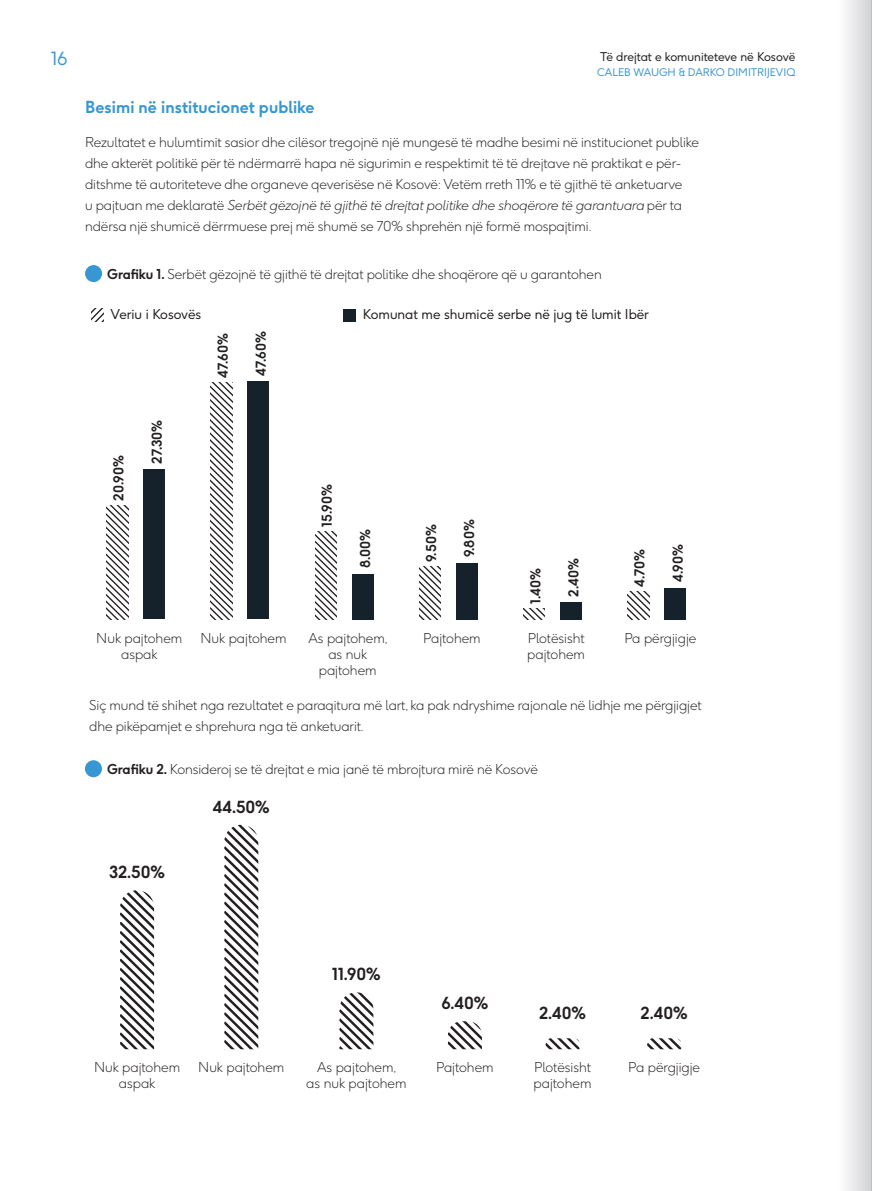
<style>
.page{position:relative;width:872px;height:1191px;background:#fff}
.page>*{position:absolute;margin:0;border:0;box-sizing:border-box;transform-origin:0 0}
.t1{font:18px "F37 Ginger Pro";color:#3797d3}
.t2{font:700 16.5px "F37 Ginger Pro";letter-spacing:-.005em;color:#231f20}
.t3{font:700 16.5px "F37 Ginger Pro";letter-spacing:.005em;color:#3797d3}
.t4{font:300 13.5px/16.2px "F37 Ginger Pro";letter-spacing:-.005em;color:#231f20}
.t5{font:700 13.5px "F37 Ginger Pro";color:#231f20}
.t6{font:13.5px "F37 Ginger Pro";color:#231f20}
.t7{font:12px "F37 Ginger Pro";letter-spacing:-.005em;color:#231f20}
.t8{font:10.5px "F37 Ginger Pro";color:#3797d3}
.s1{font-style:italic}
.s2{font-weight:700}
</style>
<div class="page">
<div style="left:85px;top:265px;width:17px;height:17px;background:#3797d3;border-radius:50%"></div>
<svg style="left:91px;top:309px;width:13px;height:12px"></svg>
<div style="left:343px;top:309px;width:13px;height:13px;background:#16222b"></div>
<svg style="left:107px;top:505px;width:21px;height:114px"></svg>
<div style="left:143px;top:469px;width:22px;height:150px;background:#16222b"></div>
<svg style="left:211px;top:382px;width:21px;height:237px"></svg>
<div style="left:248px;top:382px;width:21px;height:237px;background:#16222b"></div>
<svg style="left:315px;top:531px;width:21px;height:88px"></svg>
<div style="left:352px;top:574px;width:21px;height:45px;background:#16222b"></div>
<svg style="left:419px;top:566px;width:21px;height:53px"></svg>
<div style="left:456px;top:563px;width:21px;height:56px;background:#16222b"></div>
<svg style="left:523px;top:608px;width:22px;height:11px"></svg>
<div style="left:560px;top:602px;width:21px;height:17px;background:#16222b"></div>
<svg style="left:628px;top:591px;width:21px;height:28px"></svg>
<div style="left:664px;top:588px;width:22px;height:31px;background:#16222b"></div>
<div style="left:85px;top:760px;width:17px;height:17px;background:#3797d3;border-radius:50%"></div>
<svg style="left:120px;top:890px;width:34px;height:159px"></svg>
<svg style="left:224px;top:824px;width:34px;height:225px"></svg>
<svg style="left:339px;top:992px;width:34px;height:57px"></svg>
<svg style="left:448px;top:1021px;width:34px;height:28px"></svg>
<svg style="left:545px;top:1038px;width:34px;height:11px"></svg>
<svg style="left:647px;top:1038px;width:34px;height:11px"></svg>
<div style="left:836px;top:0;width:36px;height:1191px;background:linear-gradient(to right,#fff,#d2d3d5)"></div>
<hr style="left:871px;top:0;width:1px;height:1191px;background:#bcbdc0">
<h1 class="t1" style="left:51px;top:47px;width:18px">16</h1>
<p class="t7" style="left:600px;top:49px;width:197px">Të drejtat e komuniteteve në Kosovë</p>
<p class="t8" style="left:597px;top:66px;width:200px">CALEB WAUGH &amp; DARKO DIMITRIJEVIQ</p>
<p class="t3" style="left:85px;top:96px;width:231px">Besimi në institucionet publike</p>
<p class="t4" style="left:85px;top:132px;width:615px;line-height:20.9px">Rezultatet e hulumtimit sasior dhe cilësor tregojnë një mungesë të madhe besimi në institucionet publike dhe akterët politikë për të ndërmarrë hapa në sigurimin e respektimit të të drejtave në praktikat e për&shy;ditshme të autoriteteve dhe organeve qeverisëse në Kosovë: Vetëm rreth 11% e të gjithë të anketuarve<br>u pajtuan me deklaratë <span class="s1">Serbët gëzojnë të gjithë të drejtat politike dhe shoqërore të garantuara</span> për ta ndërsa një shumicë dërrmuese prej më shumë se 70% shprehën një formë mospajtimi.</p>
<p class="t4" style="left:107px;top:266px;width:496px"><span class="s2">Grafiku 1.</span> Serbët gëzojnë të gjithë të drejtat politike dhe shoqërore që u garantohen</p>
<p class="t6" style="left:111px;top:305px;width:92px">Veriu i Kosovës</p>
<p class="t6" style="left:363px;top:305px;width:287px">Komunat me shumicë serbe në jug të lumit Ibër</p>
<p class="t5" style="left:110px;top:500px;width:47px;rotate:-90deg">20.90%</p>
<p class="t5" style="left:148px;top:464px;width:46px;rotate:-90deg">27.30%</p>
<p class="t5" style="left:214px;top:378px;width:46px;rotate:-90deg">47.60%</p>
<p class="t5" style="left:252px;top:376px;width:46px;rotate:-90deg">47.60%</p>
<p class="t5" style="left:318px;top:527px;width:44px;rotate:-90deg">15.90%</p>
<p class="t5" style="left:356px;top:568px;width:41px;rotate:-90deg">8.00%</p>
<p class="t4" style="left:96px;top:630px;width:87px;text-align:center">Nuk pajtohem aspak</p>
<p class="t4" style="left:200px;top:630px;width:87px">Nuk pajtohem</p>
<p class="t4" style="left:308px;top:630px;width:81px;text-align:center">As pajtohem, as nuk pajtohem</p>
<p class="t5" style="left:422px;top:562px;width:39px;rotate:-90deg">9.50%</p>
<p class="t5" style="left:460px;top:557px;width:39px;rotate:-90deg">9.80%</p>
<p class="t4" style="left:423px;top:630px;width:59px">Pajtohem</p>
<p class="t5" style="left:526px;top:604px;width:37px;rotate:-90deg">1.40%</p>
<p class="t5" style="left:565px;top:596px;width:40px;rotate:-90deg">2.40%</p>
<p class="t4" style="left:527px;top:630px;width:59px">Plotësisht pajtohem</p>
<p class="t5" style="left:631px;top:587px;width:39px;rotate:-90deg">4.70%</p>
<p class="t5" style="left:669px;top:582px;width:40px;rotate:-90deg">4.90%</p>
<p class="t4" style="left:624px;top:630px;width:73px">Pa përgjigje</p>
<p class="t4" style="left:89px;top:695px;width:614px;line-height:20.9px">Siç mund të shihet nga rezultatet e paraqitura më lart, ka pak ndryshime rajonale në lidhje me përgjigjet dhe pikëpamjet e shprehura nga të anketuarit.</p>
<p class="t4" style="left:107px;top:761px;width:432px"><span class="s2">Grafiku 2.</span> Konsideroj se të drejtat e mia janë të mbrojtura mirë në Kosovë</p>
<p class="t2" style="left:109px;top:861px;width:57px">32.50%</p>
<p class="t2" style="left:213px;top:796px;width:59px">44.50%</p>
<p class="t2" style="left:332px;top:963px;width:50px">11.90%</p>
<p class="t2" style="left:441px;top:992px;width:49px">6.40%</p>
<p class="t2" style="left:539px;top:1002px;width:48px">2.40%</p>
<p class="t2" style="left:640px;top:1002px;width:48px">2.40%</p>
<p class="t4" style="left:94px;top:1059px;width:87px;text-align:center">Nuk pajtohem aspak</p>
<p class="t4" style="left:198px;top:1059px;width:87px">Nuk pajtohem</p>
<p class="t4" style="left:306px;top:1059px;width:102px;text-align:center">As pajtohem,<br>as nuk pajtohem</p>
<p class="t4" style="left:436px;top:1059px;width:59px">Pajtohem</p>
<p class="t4" style="left:533px;top:1059px;width:59px">Plotësisht pajtohem</p>
<p class="t4" style="left:628px;top:1059px;width:73px">Pa përgjigje</p>
</div>
